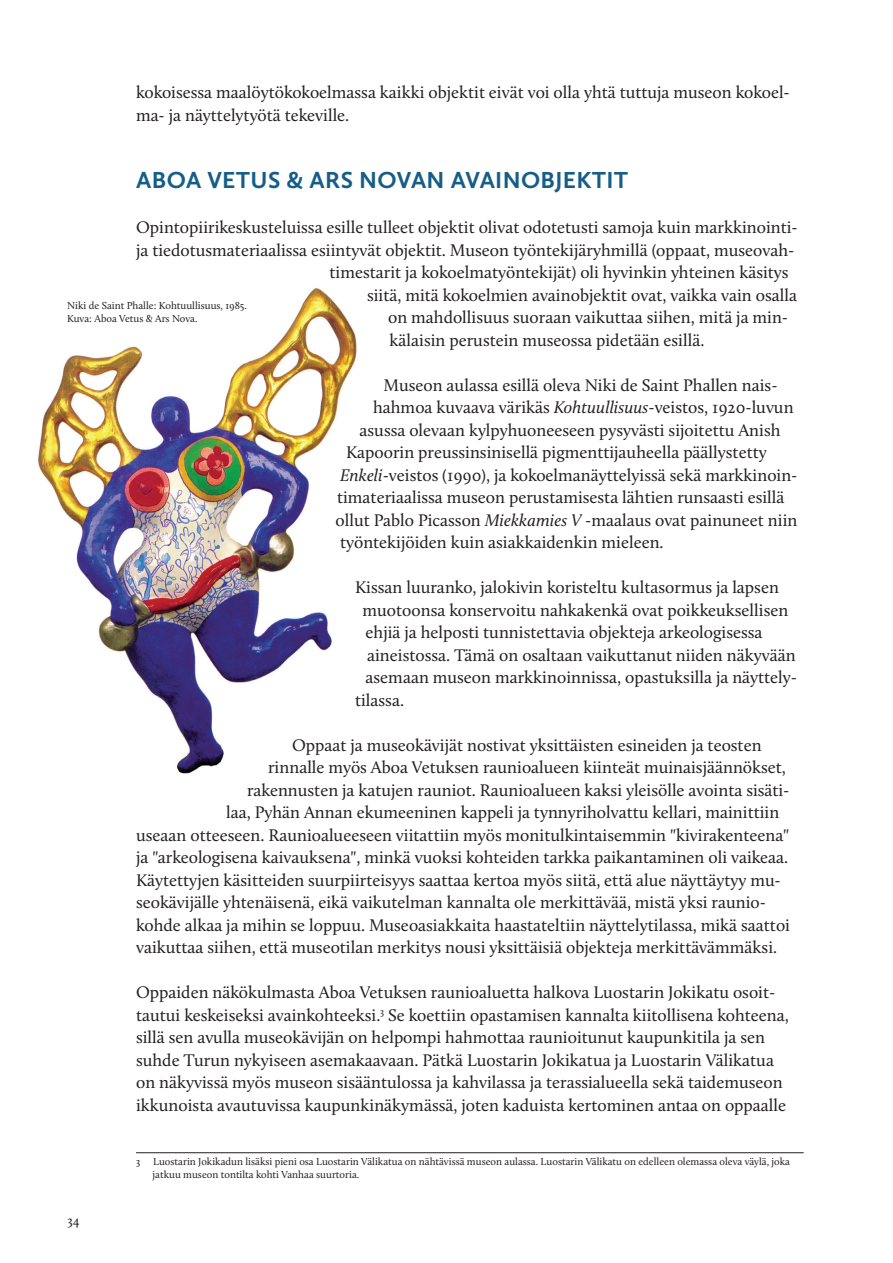
<style>
.page{position:relative;width:893px;height:1263px;background:#fff}
.page>*{position:absolute;margin:0;border:0;box-sizing:border-box;transform-origin:0 0}
.t1{font:700 24px "Calluna Sans";letter-spacing:.015em;color:#165e87}
.t2{font:17.4px/22.5px "Calluna";color:#231f20}
.t3{font:13.5px "Calluna";color:#231f20}
.t4{font:10.5px/12.6px "Calluna";color:#231f20}
.s1{font-style:italic}
</style>
<div class="page">
<img style="left:38px;top:288px;width:319px;height:486px">
<hr style="left:136px;top:1152px;width:668px;height:1px;background:#231f20">
<p class="t2" style="left:136px;top:81px;width:655px">kokoisessa maalöytökokoelmassa kaikki objektit eivät voi olla yhtä tuttuja museon kokoel&shy;ma- ja näyttelytyötä tekeville.</p>
<h1 class="t1" style="left:136px;top:165px;width:494px">ABOA VETUS &amp; ARS NOVAN AVAINOBJEKTIT</h1>
<p class="t2" style="left:136px;top:216px;width:663px">Opintopiirikeskusteluissa esille tulleet objektit olivat odotetusti samoja kuin markkinointi-</p>
<p class="t2" style="left:136px;top:238px;width:660px">ja tiedotusmateriaalissa esiintyvät objektit. Museon työntekijäryhmillä (oppaat, museovah-</p>
<p class="t2" style="left:330px;top:261px;width:461px">timestarit ja kokoelmatyöntekijät) oli hyvinkin yhteinen käsitys</p>
<p class="t2" style="left:367px;top:283px;width:431px">siitä, mitä kokoelmien avainobjektit ovat, vaikka vain osalla</p>
<p class="t2" style="left:388px;top:306px;width:402px">on mahdollisuus suoraan vaikuttaa siihen, mitä ja min-</p>
<p class="t2" style="left:390px;top:328px;width:316px">kälaisin perustein museossa pidetään esillä.</p>
<p class="t2" style="left:384px;top:373px;width:395px">Museon aulassa esillä oleva Niki de Saint Phallen nais-</p>
<p class="t2" style="left:373px;top:396px;width:422px">hahmoa kuvaava värikäs <span class="s1">Kohtuullisuus</span>-veistos, 1920-luvun</p>
<p class="t2" style="left:360px;top:418px;width:422px">asussa olevaan kylpyhuoneeseen pysyvästi sijoitettu Anish</p>
<p class="t2" style="left:346px;top:441px;width:422px">Kapoorin preussinsinisellä pigmenttijauheella päällystetty</p>
<p class="t2" style="left:340px;top:463px;width:459px"><span class="s1">Enkeli</span>-veistos (1990), ja kokoelmanäyttelyissä sekä markkinoin-</p>
<p class="t2" style="left:337px;top:486px;width:449px">timateriaalissa museon perustamisesta lähtien runsaasti esillä</p>
<p class="t2" style="left:336px;top:508px;width:463px">ollut Pablo Picasson <span class="s1">Miekkamies V</span> -maalaus ovat painuneet niin</p>
<p class="t2" style="left:340px;top:531px;width:325px">työntekijöiden kuin asiakkaidenkin mieleen.</p>
<p class="t2" style="left:355px;top:576px;width:425px">Kissan luuranko, jalokivin koristeltu kultasormus ja lapsen</p>
<p class="t2" style="left:363px;top:598px;width:427px">muotoonsa konservoitu nahkakenkä ovat poikkeuksellisen</p>
<p class="t2" style="left:366px;top:621px;width:398px">ehjiä ja helposti tunnistettavia objekteja arkeologisessa</p>
<p class="t2" style="left:367px;top:643px;width:430px">aineistossa. Tämä on osaltaan vaikuttanut niiden näkyvään</p>
<p class="t2" style="left:366px;top:666px;width:433px">asemaan museon markkinoinnissa, opastuksilla ja näyttely-</p>
<p class="t2" style="left:355px;top:688px;width:51px">tilassa.</p>
<p class="t2" style="left:292px;top:733px;width:471px">Oppaat ja museokävijät nostivat yksittäisten esineiden ja teosten</p>
<p class="t2" style="left:268px;top:756px;width:519px">rinnalle myös Aboa Vetuksen raunioalueen kiinteät muinaisjäännökset,</p>
<p class="t2" style="left:247px;top:778px;width:544px">rakennusten ja katujen rauniot. Raunioalueen kaksi yleisölle avointa sisäti-</p>
<p class="t2" style="left:226px;top:801px;width:555px">laa, Pyhän Annan ekumeeninen kappeli ja tynnyriholvattu kellari, mainittiin</p>
<p class="t2" style="left:136px;top:823px;width:654px">useaan otteeseen. Raunioalueeseen viitattiin myös monitulkintaisemmin "kivirakenteena"</p>
<p class="t2" style="left:136px;top:846px;width:654px">ja "arkeologisena kaivauksena", minkä vuoksi kohteiden tarkka paikantaminen oli vaikeaa.</p>
<p class="t2" style="left:136px;top:868px;width:646px">Käytettyjen käsitteiden suurpiirteisyys saattaa kertoa myös siitä, että alue näyttäytyy mu-</p>
<p class="t2" style="left:136px;top:891px;width:631px">seokävijälle yhtenäisenä, eikä vaikutelman kannalta ole merkittävää, mistä yksi raunio-</p>
<p class="t2" style="left:136px;top:913px;width:655px">kohde alkaa ja mihin se loppuu. Museoasiakkaita haastateltiin näyttelytilassa, mikä saattoi</p>
<p class="t2" style="left:136px;top:936px;width:643px">vaikuttaa siihen, että museotilan merkitys nousi yksittäisiä objekteja merkittävämmäksi.</p>
<p class="t2" style="left:136px;top:981px;width:654px">Oppaiden näkökulmasta Aboa Vetuksen raunioaluetta halkova Luostarin Jokikatu osoit&shy;tautui keskeiseksi avainkohteeksi.<sup>3</sup> Se koettiin opastamisen kannalta kiitollisena kohteena, sillä sen avulla museokävijän on helpompi hahmottaa raunioitunut kaupunkitila ja sen suhde Turun nykyiseen asemakaavaan. Pätkä Luostarin Jokikatua ja Luostarin Välikatua on näkyvissä myös museon sisääntulossa ja kahvilassa ja terassialueella sekä taidemuseon ikkunoista avautuvissa kaupunkinäkymässä, joten kaduista kertominen antaa on oppaalle</p>
<p class="t4" style="left:67px;top:298px;width:181px;line-height:13.5px">Niki de Saint Phalle: Kohtuullisuus, 1985.<br>Kuva: Aboa Vetus &amp; Ars Nova.</p>
<p class="t3" style="left:68px;top:1212px;width:14px">34</p>
<p class="t4" style="left:153px;top:1155px;width:639px;text-indent:-17px">3 Luostarin Jokikadun lisäksi pieni osa Luostarin Välikatua on nähtävissä museon aulassa. Luostarin Välikatu on edelleen olemassa oleva väylä, joka jatkuu museon tontilta kohti Vanhaa suurtoria.</p>
</div>
